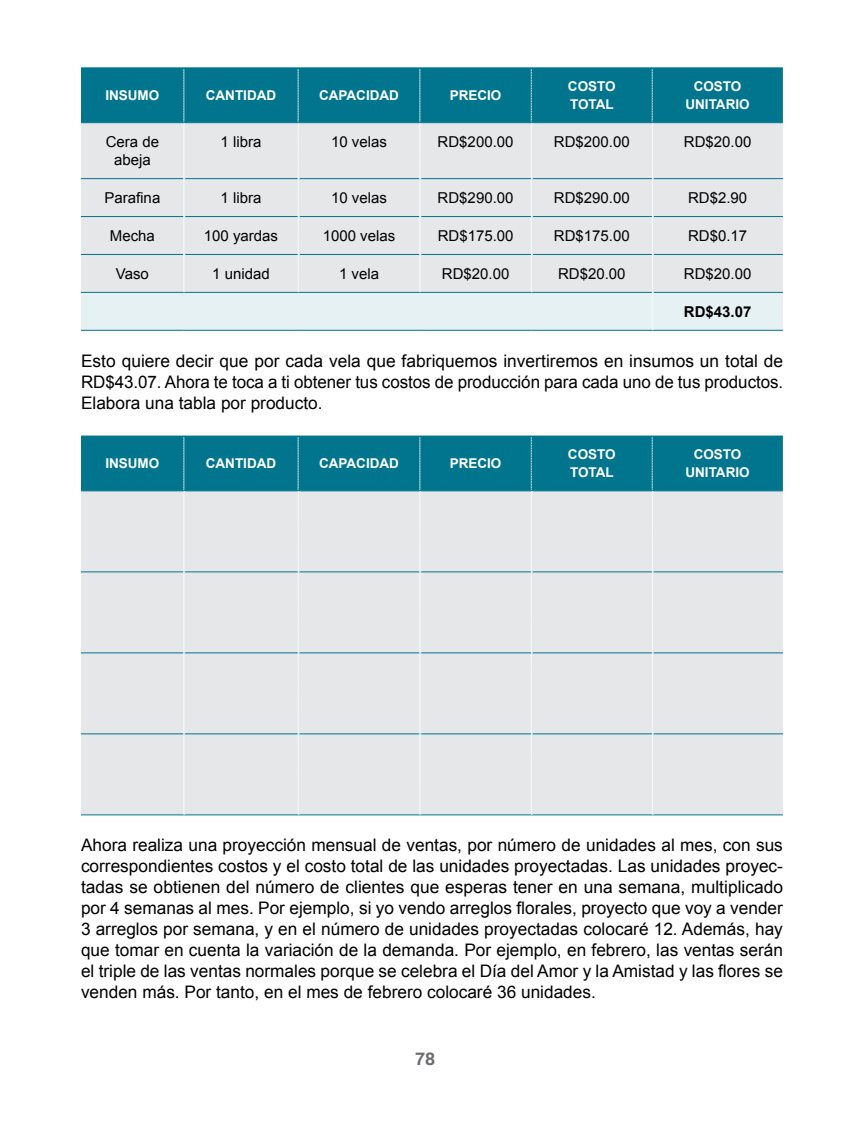
<style>
.page{position:relative;width:864px;height:1134px;background:#fff}
.page>*{position:absolute;margin:0;border:0;box-sizing:border-box;transform-origin:0 0}
.t1{font:700 18px "Archivo";color:#6d6e71}
.t2{font:17.25px/21px "Arial";color:#000;text-align:justify}
.t3{font:15px/18px "Arial";color:#000;text-align:center}
.t4{font:700 15px "Arial";color:#000}
.t5{font:700 13.5px/18px "Arial";color:#fff}
</style>
<div class="page">
<hr style="left:81px;top:330px;width:103px;height:1px;background:#00758d">
<hr style="left:184px;top:330px;width:114px;height:1px;background:#00758d">
<hr style="left:298px;top:330px;width:122px;height:1px;background:#00758d">
<hr style="left:420px;top:330px;width:111px;height:1px;background:#00758d">
<hr style="left:531px;top:330px;width:121px;height:1px;background:#00758d">
<hr style="left:652px;top:330px;width:131px;height:1px;background:#00758d">
<svg style="left:81px;top:68px;width:702px;height:262px;background:#b2cfd5"></svg>
<hr style="left:81px;top:815px;width:103px;height:1px;background:#00758d">
<hr style="left:184px;top:815px;width:114px;height:1px;background:#00758d">
<hr style="left:298px;top:815px;width:122px;height:1px;background:#00758d">
<hr style="left:420px;top:815px;width:111px;height:1px;background:#00758d">
<hr style="left:531px;top:815px;width:121px;height:1px;background:#00758d">
<hr style="left:652px;top:815px;width:131px;height:1px;background:#00758d">
<svg style="left:81px;top:436px;width:702px;height:379px;background:#c2d5da"></svg>
<p class="t5" style="left:105px;top:87px;width:55px">INSUMO</p>
<p class="t5" style="left:206px;top:87px;width:72px">CANTIDAD</p>
<p class="t5" style="left:319px;top:87px;width:81px">CAPACIDAD</p>
<p class="t5" style="left:450px;top:87px;width:53px">PRECIO</p>
<p class="t5" style="left:568px;top:78px;width:49px">COSTO<br>TOTAL</p>
<p class="t5" style="left:685px;top:78px;width:66px;text-align:center">COSTO<br>UNITARIO</p>
<p class="t3" style="left:106px;top:133px;width:55px">Cera de abeja</p>
<p class="t3" style="left:221px;top:133px;width:42px">1 libra</p>
<p class="t3" style="left:331px;top:133px;width:57px">10 velas</p>
<p class="t3" style="left:438px;top:133px;width:77px">RD$200.00</p>
<p class="t3" style="left:554px;top:133px;width:77px">RD$200.00</p>
<p class="t3" style="left:684px;top:133px;width:69px">RD$20.00</p>
<p class="t3" style="left:104px;top:189px;width:57px">Parafina</p>
<p class="t3" style="left:221px;top:189px;width:42px">1 libra</p>
<p class="t3" style="left:331px;top:189px;width:57px">10 velas</p>
<p class="t3" style="left:438px;top:189px;width:77px">RD$290.00</p>
<p class="t3" style="left:554px;top:189px;width:77px">RD$290.00</p>
<p class="t3" style="left:688px;top:189px;width:61px">RD$2.90</p>
<p class="t3" style="left:110px;top:227px;width:47px">Mecha</p>
<p class="t3" style="left:204px;top:227px;width:76px">100 yardas</p>
<p class="t3" style="left:323px;top:227px;width:74px">1000 velas</p>
<p class="t3" style="left:438px;top:227px;width:77px">RD$175.00</p>
<p class="t3" style="left:554px;top:227px;width:77px">RD$175.00</p>
<p class="t3" style="left:688px;top:227px;width:61px">RD$0.17</p>
<p class="t3" style="left:116px;top:265px;width:35px">Vaso</p>
<p class="t3" style="left:212px;top:265px;width:59px">1 unidad</p>
<p class="t3" style="left:339px;top:265px;width:42px">1 vela</p>
<p class="t3" style="left:442px;top:265px;width:69px">RD$20.00</p>
<p class="t3" style="left:558px;top:265px;width:69px">RD$20.00</p>
<p class="t3" style="left:684px;top:265px;width:69px">RD$20.00</p>
<p class="t4" style="left:684px;top:302px;width:69px">RD$43.07</p>
<p class="t2" style="left:81px;top:350px;width:704px">Esto quiere decir que por cada vela que fabriquemos invertiremos en insumos un total de RD$43.07. Ahora te toca a ti obtener tus costos de producción para cada uno de tus productos.<br>Elabora una tabla por producto.</p>
<p class="t5" style="left:105px;top:455px;width:55px">INSUMO</p>
<p class="t5" style="left:206px;top:455px;width:72px">CANTIDAD</p>
<p class="t5" style="left:319px;top:455px;width:81px">CAPACIDAD</p>
<p class="t5" style="left:450px;top:455px;width:53px">PRECIO</p>
<p class="t5" style="left:568px;top:446px;width:49px">COSTO<br>TOTAL</p>
<p class="t5" style="left:685px;top:446px;width:66px;text-align:center">COSTO<br>UNITARIO</p>
<p class="t2" style="left:81px;top:835px;width:704px">Ahora realiza una proyección mensual de ventas, por número de unidades al mes, con sus correspondientes costos y el costo total de las unidades proyectadas. Las unidades proyec&shy;tadas se obtienen del número de clientes que esperas tener en una semana, multiplicado por 4 semanas al mes. Por ejemplo, si yo vendo arreglos florales, proyecto que voy a vender 3 arreglos por semana, y en el número de unidades proyectadas colocaré 12. Además, hay que tomar en cuenta la variación de la demanda. Por ejemplo, en febrero, las ventas serán el triple de las ventas normales porque se celebra el Día del Amor y la Amistad y las flores se venden más. Por tanto, en el mes de febrero colocaré 36 unidades.</p>
<p class="t1" style="left:415px;top:1046px;width:22px">78</p>
</div>
